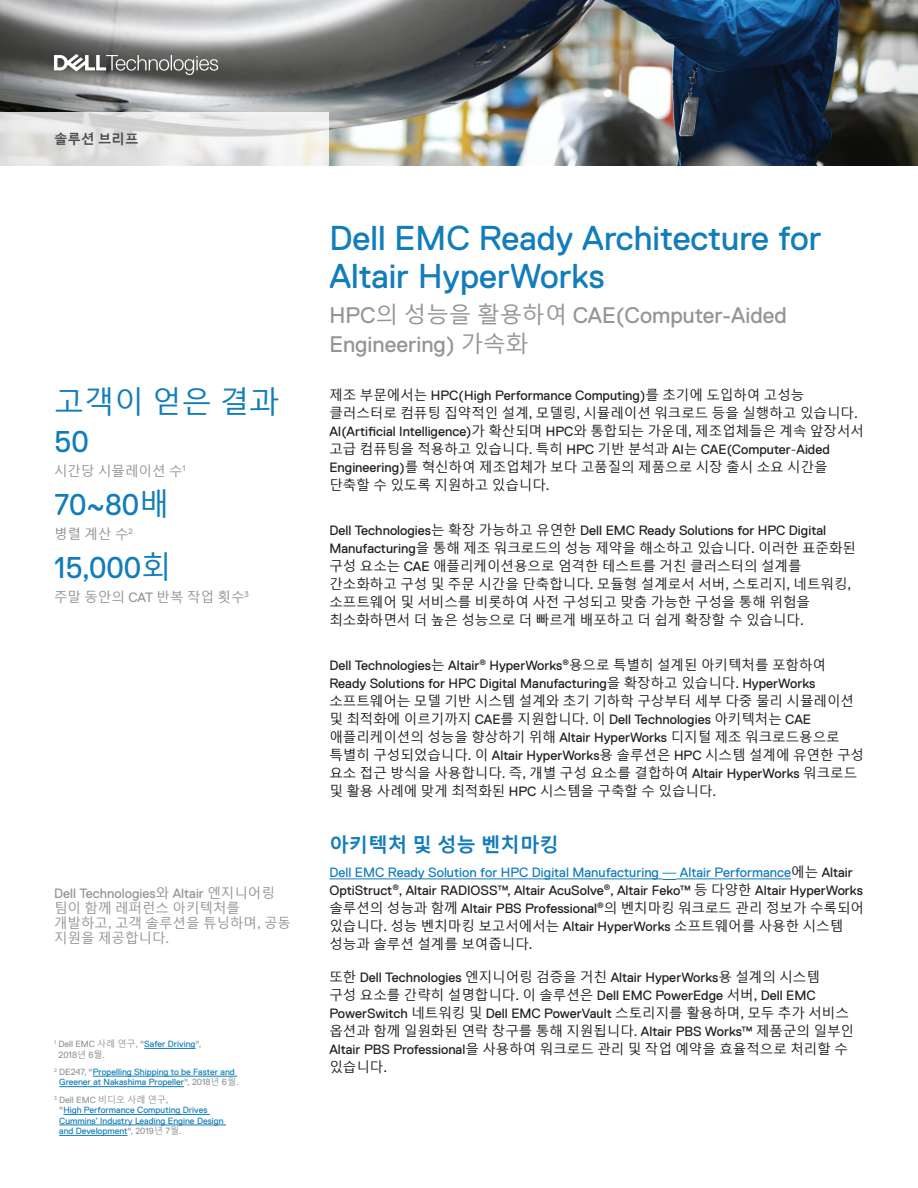
<style>
.page{position:relative;width:918px;height:1188px;background:#fff}
.page>*{position:absolute;margin:0;border:0;box-sizing:border-box;transform-origin:0 0}
.Page_Head_Title_Dell{font:34.5px/37.5px "Dell Replica";color:#127dba}
.Sidebar_Small_Factoi{font:30px "Dell Replica";color:#127dba}
.Sidebar_Head_Dell_Re{font:30px "Malgun Gothic";color:#127dba}
.Sidebar_Head_Dell_Re-2{font:30px "Dell Replica";color:#127dba}
.Page_Subtitle_Dell_R{font:22.5px/28.5px "Dell Replica";color:#939598}
.Body_Head_Level_1_De{font:700 19.5px "Malgun Gothic";color:#127dba}
.Body_Last_Before_Hea{font:13.5px/18px "Malgun Gothic";color:#231f20}
.Body_Copy_Dell_Repli{font:13.5px/18px "Dell Replica";color:#231f20}
.Sidebar_Copy_Dell_Re{font:13.5px/15px "Malgun Gothic";color:#939598}
.Sidebar_Small_Factoi-2{font:13.5px "Malgun Gothic";color:#939598}
.Sidebar_Head_Dell_Re-3{font:13.5px "Malgun Gothic";color:#939598}
.t1{font:700 13.5px "Malgun Gothic";color:#4b4c4d}
.Single_Digit_Footnot{font:9px/10.5px "Dell Replica";color:#127dba;text-align:center}
.Single_Digit_Footnot-2{font:9px/10.5px "Dell Replica";color:#939598}
.s1{font-family:"Malgun Gothic"}
.s2{font-family:"Dell Replica"}
.s3{color:#127dba}
.s4{color:#939598}
.s5{font-family:"Malgun Gothic";color:#939598}
.s6{font-family:"Malgun Gothic";color:#127dba}
</style>
<div class="page">
<img style="left:0;top:0;width:918px;height:166px">
<svg style="left:54px;top:54px;width:164px;height:21px;background:#7d7d7c"></svg>
<svg style="left:0;top:112px;width:329px;height:54px"></svg>
<hr style="left:144px;top:1048px;width:52px;height:1px;background:#127dba">
<hr style="left:93px;top:1076px;width:144px;height:1px;background:#127dba">
<hr style="left:59px;top:1086px;width:125px;height:1px;background:#127dba">
<hr style="left:63px;top:1114px;width:147px;height:1px;background:#127dba">
<hr style="left:59px;top:1125px;width:167px;height:1px;background:#127dba">
<hr style="left:59px;top:1135px;width:69px;height:1px;background:#127dba">
<hr style="left:329px;top:879px;width:334px;height:1px;background:#127dba">
<svg style="left:663px;top:879px;width:13px;height:1px"></svg>
<hr style="left:676px;top:879px;width:115px;height:1px;background:#127dba">
<p class="t1" style="left:54px;top:131px;width:86px">솔루션 브리프</p>
<p class="Sidebar_Head_Dell_Re" style="left:54px;top:385px;width:227px">고객이 얻은 결과</p>
<p class="Sidebar_Head_Dell_Re-2" style="left:54px;top:425px;width:36px">50</p>
<p class="Sidebar_Head_Dell_Re-3" style="left:54px;top:463px;width:133px">시간당 시뮬레이션 수<sup>1</sup></p>
<p class="Sidebar_Small_Factoi" style="left:54px;top:488px;width:117px">70~80<span class="s1">배</span></p>
<p class="Sidebar_Small_Factoi-2" style="left:54px;top:526px;width:80px">병렬 계산 수<sup>2</sup></p>
<p class="Sidebar_Small_Factoi" style="left:54px;top:551px;width:119px">15,000<span class="s1">회</span></p>
<p class="Sidebar_Small_Factoi-2" style="left:54px;top:589px;width:196px">주말 동안의 <span class="s2">CAT</span> 반복 작업 횟수<sup>3</sup></p>
<p class="Sidebar_Copy_Dell_Re" style="left:54px;top:886px;width:239px"><span class="s2">Dell Technologies</span>와 <span class="s2">Altair</span> 엔지니어링 팀이 함께 레퍼런스 아키텍처를 개발하고<span class="s2">,</span> 고객 솔루션을 튜닝하며<span class="s2">,</span> 공동 지원을 제공합니다<span class="s2">.</span></p>
<p class="Single_Digit_Footnot-2" style="left:58px;top:1039px;width:144px;text-indent:-4px"><sup>1</sup> Dell EMC <span class="s1">사례 연구</span>, "<span class="s3">Safer Driving</span>",<br>2018<span class="s1">년</span> 6<span class="s1">월</span>.</p>
<p class="Single_Digit_Footnot" style="left:54px;top:1067px;width:186px"><sup>2</sup> <span class="s4">DE247, "</span>Propelling Shipping to be Faster and<br>Greener at Nakashima Propeller<span class="s4">", 2018</span><span class="s5">년</span> <span class="s4">6</span><span class="s5">월</span><span class="s4">.</span></p>
<p class="Single_Digit_Footnot" style="left:59px;top:1094px;width:166px;text-align:left;text-indent:-5px"><sup>3</sup> <span class="s4">Dell EMC</span> <span class="s5">비디오 사례 연구</span><span class="s4">,<br>"</span>High Performance Computing Drives<br>Cummins’ Industry Leading Engine Design and Development<span class="s4">", 2019</span><span class="s5">년</span> <span class="s4">7</span><span class="s5">월</span><span class="s4">.</span></p>
<p class="Page_Head_Title_Dell" style="left:329px;top:220px;width:494px">Dell EMC Ready Architecture for<br>Altair HyperWorks</p>
<p class="Page_Subtitle_Dell_R" style="left:329px;top:301px;width:459px">HPC<span class="s1">의 성능을 활용하여</span> CAE(Computer-Aided<br>Engineering) <span class="s1">가속화</span></p>
<p class="Body_Last_Before_Hea" style="left:329px;top:386px;width:536px">제조 부문에서는 <span class="s2">HPC(High Performance Computing)</span>를 초기에 도입하여 고성능 클러스터로 컴퓨팅 집약적인 설계<span class="s2">,</span> 모델링<span class="s2">,</span> 시뮬레이션 워크로드 등을 실행하고 있습니다<span class="s2">.<br>AI(Artificial Intelligence)</span>가 확산되며 <span class="s2">HPC</span>와 통합되는 가운데<span class="s2">,</span> 제조업체들은 계속 앞장서서 고급 컴퓨팅을 적용하고 있습니다<span class="s2">.</span> 특히 <span class="s2">HPC</span> 기반 분석과 <span class="s2">AI</span>는 <span class="s2">CAE(Computer</span>‑<span class="s2">Aided Engineering)</span>를 혁신하여 제조업체가 보다 고품질의 제품으로 시장 출시 소요 시간을 단축할 수 있도록 지원하고 있습니다<span class="s2">.</span></p>
<p class="Body_Last_Before_Hea" style="left:329px;top:521px;width:528px"><span class="s2">Dell Technologies</span>는 확장 가능하고 유연한 <span class="s2">Dell EMC Ready Solutions for HPC Digital Manufacturing</span>을 통해 제조 워크로드의 성능 제약을 해소하고 있습니다<span class="s2">.</span> 이러한 표준화된 구성 요소는 <span class="s2">CAE</span> 애플리케이션용으로 엄격한 테스트를 거친 클러스터의 설계를 간소화하고 구성 및 주문 시간을 단축합니다<span class="s2">.</span> 모듈형 설계로서 서버<span class="s2">,</span> 스토리지<span class="s2">,</span> 네트워킹<span class="s2">, </span>소프트웨어 및 서비스를 비롯하여 사전 구성되고 맞춤 가능한 구성을 통해 위험을 최소화하면서 더 높은 성능으로 더 빠르게 배포하고 더 쉽게 확장할 수 있습니다<span class="s2">.</span></p>
<p class="Body_Last_Before_Hea" style="left:329px;top:656px;width:536px"><span class="s2">Dell Technologies</span>는 <span class="s2">Altair</span><sup>®</sup> <span class="s2">HyperWorks</span><sup>®</sup>용으로 특별히 설계된 아키텍처를 포함하여 <span class="s2">Ready Solutions for HPC Digital Manufacturing</span>을 확장하고 있습니다<span class="s2">. HyperWorks </span>소프트웨어는 모델 기반 시스템 설계와 초기 기하학 구상부터 세부 다중 물리 시뮬레이션 및 최적화에 이르기까지 <span class="s2">CAE</span>를 지원합니다<span class="s2">.</span> 이 <span class="s2">Dell Technologies</span> 아키텍처는 <span class="s2">CAE </span>애플리케이션의 성능을 향상하기 위해 <span class="s2">Altair HyperWorks</span> 디지털 제조 워크로드용으로 특별히 구성되었습니다<span class="s2">.</span> 이 <span class="s2">Altair HyperWorks</span>용 솔루션은 <span class="s2">HPC</span> 시스템 설계에 유연한 구성 요소 접근 방식을 사용합니다<span class="s2">.</span> 즉<span class="s2">,</span> 개별 구성 요소를 결합하여 <span class="s2">Altair HyperWorks</span> 워크로드 및 활용 사례에 맞게 최적화된 <span class="s2">HPC</span> 시스템을 구축할 수 있습니다<span class="s2">.</span></p>
<p class="Body_Head_Level_1_De" style="left:329px;top:833px;width:231px">아키텍처 및 성능 벤치마킹</p>
<p class="Body_Copy_Dell_Repli" style="left:329px;top:863px;width:536px"><span class="s3">Dell EMC Ready Solution for HPC Digital Manufacturing</span> <span class="s6">—</span> <span class="s3">Altair Performance</span><span class="s1">에는</span> Altair OptiStruct<sup>®</sup>, Altair RADIOSS™, Altair AcuSolve<sup>®</sup>, Altair Feko™ <span class="s1">등 다양한</span> Altair HyperWorks <span class="s1">솔루션의 성능과 함께</span> Altair PBS Professional<sup>®</sup><span class="s1">의 벤치마킹 워크로드 관리 정보가 수록되어 있습니다</span>. <span class="s1">성능 벤치마킹 보고서에서는</span> Altair HyperWorks <span class="s1">소프트웨어를 사용한 시스템 성능과 솔루션 설계를 보여줍니다</span>.</p>
<p class="Body_Copy_Dell_Repli" style="left:329px;top:968px;width:526px"><span class="s1">또한</span> Dell Technologies <span class="s1">엔지니어링 검증을 거친</span> Altair HyperWorks<span class="s1">용 설계의 시스템<br>구성 요소를 간략히 설명합니다</span>. <span class="s1">이 솔루션은</span> Dell EMC PowerEdge <span class="s1">서버</span>, Dell EMC PowerSwitch <span class="s1">네트워킹 및</span> Dell EMC PowerVault <span class="s1">스토리지를 활용하며</span>, <span class="s1">모두 추가 서비스 옵션과 함께 일원화된 연락 창구를 통해 지원됩니다</span>. Altair PBS Works™ <span class="s1">제품군의 일부인 </span>Altair PBS Professional<span class="s1">을 사용하여 워크로드 관리 및 작업 예약을 효율적으로 처리할 수 있습니다</span>.</p>
</div>
